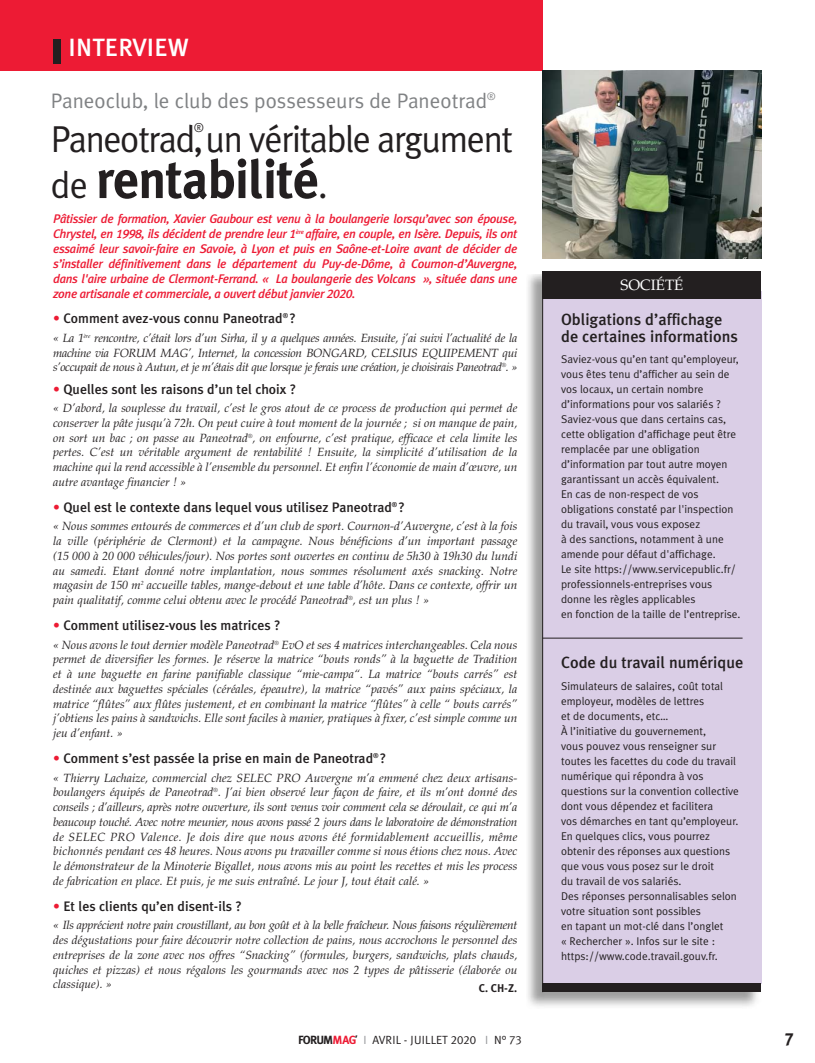
<style>
.page{position:relative;width:815px;height:1063px;background:#fff}
.page>*{position:absolute;margin:0;border:0;box-sizing:border-box;transform-origin:0 0}
.t1{font:700 53.75px "Meta Plus";letter-spacing:-.015em;color:#231f20;scale:.96 1}
.t2{font:37.5px "Meta Plus Normal";letter-spacing:-.04em;color:#231f20;scale:.96 1}
.t3{font:500 25px "Meta Plus";color:#fff}
.t4{font:21px "Meta Plus Normal";color:#808284}
.t5{font:17.5px "Meta Plus Bold Caps";color:#231f20}
.t6{font:500 16.25px/17.5px "Meta Plus";color:#231f20}
.t7{font:15px "Palatino";color:#fff}
.t8{font:500 13.75px "Meta Plus";color:#231f20}
.t9{font:italic 500 12.5px/15px "Meta Plus";letter-spacing:-.025em;color:#ed1b34;text-align:justify}
.t10{font:12.5px "Meta Plus Normal";color:#231f20;scale:.96 1}
.t11{font:italic 11.88px/14.8px "Palatino";color:#231f20;text-align:justify}
.t12{font:11.88px "Meta Plus Normal Caps";color:#231f20}
.t13{font:11.25px/15px "Meta Plus Normal";color:#231f20}
.t14{font:700 11.25px "Meta Plus";color:#231f20}
.s1{font-family:"Meta Plus Normal";font-weight:400;font-size:37.5px}
.s2{font-family:"Meta Plus Medium Caps";font-weight:400}
.s3{color:#ed1b34}
.s4{font-family:"Meta Plus";font-weight:700}
.s5{font-family:"Meta Plus";font-weight:700;color:#ed1b34}
.s6{font-family:"Univers";font-weight:700;font-stretch:condensed}
.s7{color:#939598}
</style>
<div class="page">
<div style="left:0;top:0;width:542px;height:71px;background:#ed1b34"></div>
<div style="left:53px;top:39px;width:7px;height:25px;background:#231f20"></div>
<img style="left:542px;top:71px;width:219px;height:188px">
<img style="left:528px;top:274px;width:234px;height:732px">
<div style="left:543px;top:291px;width:218px;height:692px;background:#dacee6"></div>
<div style="left:543px;top:984px;width:218px;height:8px;background:#231f20"></div>
<div style="left:542px;top:271px;width:219px;height:27px;background:#231f20"></div>
<hr style="left:542px;top:271px;width:1px;height:721px;background:#231f20">
<hr style="left:543px;top:638px;width:200px;height:1px;background:#231f20">
<h3 class="t3" style="left:69px;top:38px;width:122px">INTERVIEW</h3>
<h3 class="t4" style="left:51px;top:93px;width:446px">Paneoclub, le club des possesseurs de Paneotrad<sup>®</sup></h3>
<h2 class="t2" style="left:51px;top:125px;width:483px">Paneotrad,un véritable argument</h2>
<p class="t10" style="left:194px;top:123px;width:11px">®</p>
<h1 class="t1" style="left:51px;top:159px;width:290px"><span class="s1">de</span> rentabilité<span class="s1">.</span></h1>
<p class="t9" style="left:53px;top:212px;width:466px">Pâtissier de formation, Xavier Gaubour est venu à la boulangerie lorsqu’avec son épouse, Chrystel, en <span class="s2">1998</span>, ils décident de prendre leur <span class="s2">1</span><sup>ère</sup> affaire, en couple, en Isère. Depuis, ils ont essaimé leur savoir-faire en Savoie, à Lyon et puis en Saône-et-Loire avant de décider de s’installer définitivement dans le département du Puy-de-Dôme, à Cournon-d’Auvergne, dans l'aire urbaine de Clermont-Ferrand. « La boulangerie des Volcans », située dans une zone artisanale et commerciale, a ouvert début janvier <span class="s2">2020</span>.</p>
<p class="t8" style="left:53px;top:313px;width:244px"><span class="s3">•</span> Comment avez-vous connu Paneotrad<sup>®</sup> ?</p>
<p class="t11" style="left:53px;top:332px;width:466px">« La 1<sup>ère</sup> rencontre, c’était lors d’un Sirha, il y a quelques années. Ensuite, j’ai suivi l’actualité de la machine via FORUM MAG’, Internet, la concession BONGARD, CELSIUS EQUIPEMENT qui s’occupait de nous à Autun, et je m’étais dit que lorsque je ferais une création, je choisirais Paneotrad<sup>®</sup>. »</p>
<p class="t8" style="left:53px;top:384px;width:245px"><span class="s3">•</span> Quelles sont les raisons d’un tel choix ?</p>
<p class="t11" style="left:53px;top:402px;width:466px">« D’abord, la souplesse du travail, c’est le gros atout de ce process de production qui permet de conserver la pâte jusqu’à 72h. On peut cuire à tout moment de la journée ; si on manque de pain, on sort un bac ; on passe au Paneotrad<sup>®</sup>, on enfourne, c’est pratique, efficace et cela limite les pertes. C’est un véritable argument de rentabilité ! Ensuite, la simplicité d’utilisation de la machine qui la rend accessible à l’ensemble du personnel. Et enfin l’économie de main d’œuvre, un autre avantage financier ! »</p>
<p class="t8" style="left:53px;top:502px;width:353px"><span class="s3">•</span> Quel est le contexte dans lequel vous utilisez Paneotrad<sup>®</sup> ?</p>
<p class="t11" style="left:53px;top:520px;width:466px">« Nous sommes entourés de commerces et d’un club de sport. Cournon-d’Auvergne, c’est à la fois la ville (périphérie de Clermont) et la campagne. Nous bénéficions d’un important passage (15 000 à 20 000 véhicules/jour). Nos portes sont ouvertes en continu de 5h30 à 19h30 du lundi au samedi. Etant donné notre implantation, nous sommes résolument axés snacking. Notre magasin de 150 m<sup>2</sup> accueille tables, mange-debout et une table d’hôte. Dans ce contexte, offrir un pain qualitatif, comme celui obtenu avec le procédé Paneotrad<sup>®</sup>, est un plus ! »</p>
<p class="t8" style="left:53px;top:620px;width:229px"><span class="s3">•</span> Comment utilisez-vous les matrices ?</p>
<p class="t11" style="left:53px;top:639px;width:466px">« Nous avons le tout dernier modèle Paneotrad<sup>®</sup> EvO et ses 4 matrices interchangeables. Cela nous permet de diversifier les formes. Je réserve la matrice “bouts ronds” à la baguette de Tradition et à une baguette en farine panifiable classique “mie-campa“. La matrice “bouts carrés” est destinée aux baguettes spéciales (céréales, épeautre), la matrice “pavés” aux pains spéciaux, la matrice “flûtes” aux flûtes justement, et en combinant la matrice “flûtes” à celle “ bouts carrés” j’obtiens les pains à sandwichs. Elle sont faciles à manier, pratiques à fixer, c’est simple comme un jeu d’enfant. »</p>
<p class="t8" style="left:53px;top:753px;width:335px"><span class="s3">•</span> Comment s’est passée la prise en main de Paneotrad<sup>®</sup> ?</p>
<p class="t11" style="left:53px;top:772px;width:466px">« Thierry Lachaize, commercial chez SELEC PRO Auvergne m’a emmené chez deux artisans&shy;boulangers équipés de Paneotrad<sup>®</sup>. J’ai bien observé leur façon de faire, et ils m’ont donné des conseils ; d’ailleurs, après notre ouverture, ils sont venus voir comment cela se déroulait, ce qui m’a beaucoup touché. Avec notre meunier, nous avons passé 2 jours dans le laboratoire de démonstration de SELEC PRO Valence. Je dois dire que nous avons été formidablement accueillis, même bichonnés pendant ces 48 heures. Nous avons pu travailler comme si nous étions chez nous. Avec le démonstrateur de la Minoterie Bigallet, nous avons mis au point les recettes et mis les process de fabrication en place. Et puis, je me suis entraîné. Le jour J, tout était calé. »</p>
<p class="t8" style="left:53px;top:901px;width:190px"><span class="s3">•</span> Et les clients qu’en disent-ils ?</p>
<p class="t11" style="left:53px;top:919px;width:466px">« Ils apprécient notre pain croustillant, au bon goût et à la belle fraîcheur. Nous faisons régulièrement des dégustations pour faire découvrir notre collection de pains, nous accrochons le personnel des entreprises de la zone avec nos offres “Snacking” (formules, burgers, sandwichs, plats chauds, quiches et pizzas) et nous régalons les gourmands avec nos 2 types de pâtisserie (élaborée ou classique). »</p>
<p class="t14" style="left:479px;top:984px;width:40px">C. CH-Z.</p>
<p class="t7" style="left:620px;top:279px;width:64px">SOCIÉTÉ</p>
<h3 class="t6" style="left:561px;top:312px;width:178px">Obligations d’affichage de certaines informations</h3>
<p class="t13" style="left:561px;top:353px;width:181px">Saviez-vous qu’en tant qu’employeur, vous êtes tenu d’afficher au sein de vos locaux, un certain nombre d’informations pour vos salariés ?<br>Saviez-vous que dans certains cas, cette obligation d’affichage peut être remplacée par une obligation d’information par tout autre moyen garantissant un accès équivalent.<br>En cas de non-respect de vos obligations constaté par l'inspection du travail, vous vous exposez<br>à des sanctions, notamment à une amende pour défaut d'affichage.<br>Le site https://www.servicepublic.fr/ professionnels-entreprises vous donne les règles applicables<br>en fonction de la taille de l’entreprise.</p>
<h3 class="t6" style="left:561px;top:655px;width:184px">Code du travail numérique</h3>
<p class="t13" style="left:561px;top:679px;width:179px">Simulateurs de salaires, coût total employeur, modèles de lettres<br>et de documents, etc…<br>À l’initiative du gouvernement,<br>vous pouvez vous renseigner sur toutes les facettes du code du travail numérique qui répondra à vos questions sur la convention collective dont vous dépendez et facilitera<br>vos démarches en tant qu’employeur.<br>En quelques clics, vous pourrez obtenir des réponses aux questions que vous vous posez sur le droit<br>du travail de vos salariés.<br>Des réponses personnalisables selon votre situation sont possibles<br>en tapant un mot-clé dans l’onglet<br>« Rechercher ». Infos sur le site : https://www.code.travail.gouv.fr.</p>
<p class="t12" style="left:298px;top:1033px;width:225px"><span class="s4">FORUM</span><span class="s5">MAG</span><span class="s6">’</span> <span class="s7">I</span> AVRIL - JUILLET 2020 <span class="s7">I</span> N° 73</p>
<h3 class="t5" style="left:784px;top:1029px;width:11px">7</h3>
</div>
